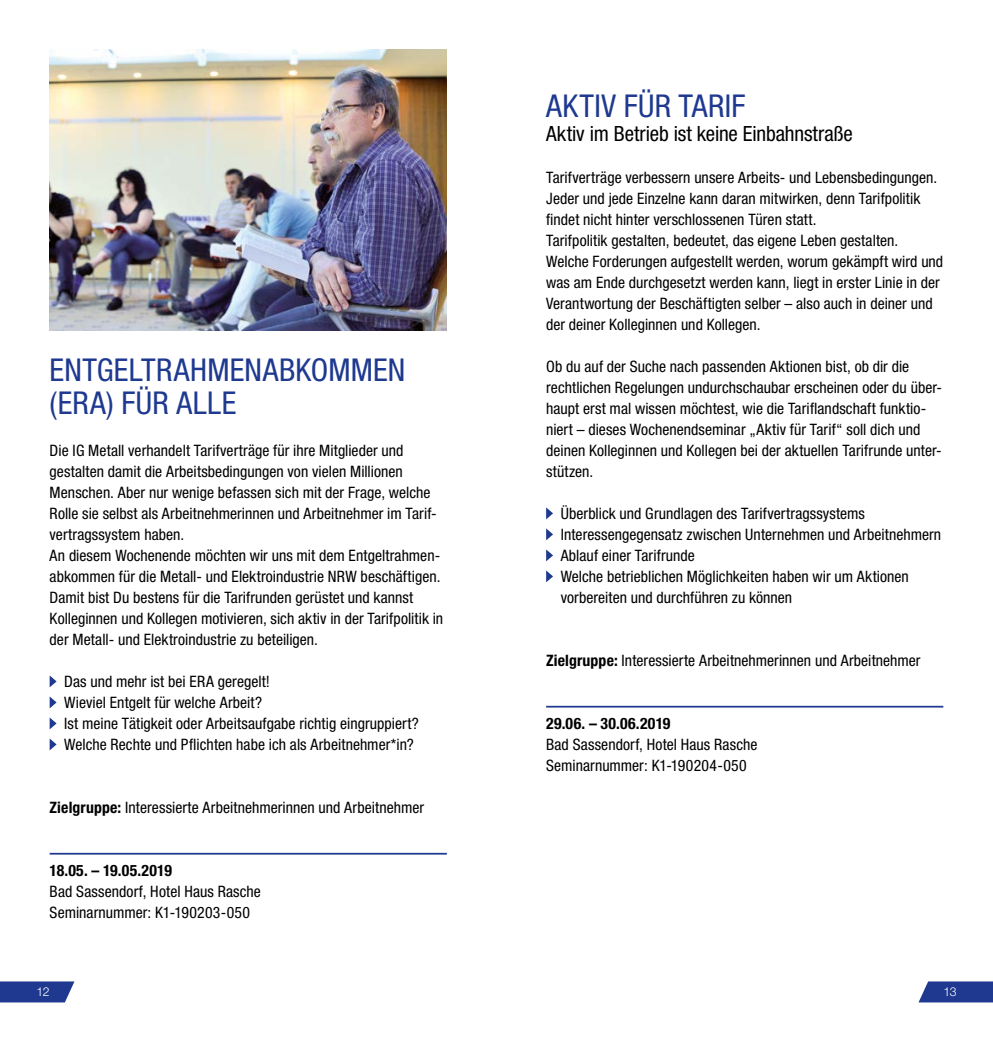
<style>
.page{position:relative;width:993px;height:1042px;background:#fff}
.page>*{position:absolute;margin:0;border:0;box-sizing:border-box;transform-origin:0 0}
.t1{font:condensed 31.5px/33.2px "Helvetica Neue LT Std";letter-spacing:.01em;color:#1e398f}
.t2{font:condensed 21px "Helvetica Neue LT Std";letter-spacing:-.005em;color:#000}
.t3{font:condensed 15.75px/21px "Helvetica Neue LT Std";letter-spacing:.005em;color:#000}
.t4{font:700 condensed 15.75px "Helvetica Neue LT Std";letter-spacing:.02em;color:#000}
.t5{font:300 12.25px "Helvetica Neue LT Std";color:#fff}
.s1{font-weight:700}
</style>
<div class="page">
<hr style="left:546px;top:706px;width:397px;height:1px;background:#1e398f">
<svg style="left:546px;top:507px;width:7px;height:12px"></svg>
<svg style="left:546px;top:528px;width:7px;height:12px"></svg>
<svg style="left:546px;top:549px;width:7px;height:12px"></svg>
<svg style="left:546px;top:570px;width:7px;height:12px"></svg>
<hr style="left:50px;top:853px;width:396px;height:1px;background:#1e398f">
<svg style="left:50px;top:676px;width:7px;height:11px"></svg>
<svg style="left:50px;top:697px;width:7px;height:11px"></svg>
<svg style="left:50px;top:718px;width:7px;height:11px"></svg>
<svg style="left:50px;top:739px;width:7px;height:11px"></svg>
<img style="left:50px;top:50px;width:396px;height:280px">
<svg style="left:918px;top:981px;width:74px;height:21px"></svg>
<svg style="left:0;top:981px;width:74px;height:21px"></svg>
<h1 class="t1" style="left:50px;top:353px;width:357px">ENTGELTRAHMENABKOMMEN (ERA) FÜR ALLE</h1>
<p class="t3" style="left:50px;top:440px;width:395px">Die IG Metall verhandelt Tarifverträge für ihre Mitglieder und gestalten damit die Arbeitsbedingungen von vielen Millionen Menschen. Aber nur wenige befassen sich mit der Frage, welche Rolle sie selbst als Arbeitnehmerinnen und Arbeitnehmer im Tarif&shy;vertragssystem haben.<br>An diesem Wochenende möchten wir uns mit dem Entgeltrahmen&shy;abkommen für die Metall- und Elektroindustrie NRW beschäftigen.<br>Damit bist Du bestens für die Tarifrunden gerüstet und kannst Kolleginnen und Kollegen motivieren, sich aktiv in der Tarifpolitik in der Metall- und Elektroindustrie zu beteiligen.</p>
<p class="t3" style="left:64px;top:671px;width:356px">Das und mehr ist bei ERA geregelt!<br>Wieviel Entgelt für welche Arbeit?<br>Ist meine Tätigkeit oder Arbeitsaufgabe richtig eingruppiert?<br>Welche Rechte und Pflichten habe ich als Arbeitnehmer*in?</p>
<p class="t3" style="left:50px;top:797px;width:376px"><span class="s1">Zielgruppe:</span> Interessierte Arbeitnehmerinnen und Arbeitnehmer</p>
<p class="t4" style="left:50px;top:861px;width:124px">18.05. – 19.05.2019</p>
<p class="t3" style="left:50px;top:881px;width:213px">Bad Sassendorf, Hotel Haus Rasche<br>Seminarnummer: K1-190203-050</p>
<h1 class="t1" style="left:546px;top:89px;width:201px">AKTIV FÜR TARIF</h1>
<h2 class="t2" style="left:546px;top:122px;width:308px">Aktiv im Betrieb ist keine Einbahnstraße</h2>
<p class="t3" style="left:546px;top:167px;width:398px">Tarifverträge verbessern unsere Arbeits- und Lebensbedingungen.<br>Jeder und jede Einzelne kann daran mitwirken, denn Tarifpolitik findet nicht hinter verschlossenen Türen statt.<br>Tarifpolitik gestalten, bedeutet, das eigene Leben gestalten.<br>Welche Forderungen aufgestellt werden, worum gekämpft wird und was am Ende durchgesetzt werden kann, liegt in erster Linie in der Verantwortung der Beschäftigten selber – also auch in deiner und der deiner Kolleginnen und Kollegen.</p>
<p class="t3" style="left:546px;top:356px;width:397px">Ob du auf der Suche nach passenden Aktionen bist, ob dir die rechtlichen Regelungen undurchschaubar erscheinen oder du über&shy;haupt erst mal wissen möchtest, wie die Tariflandschaft funktio&shy;niert – dieses Wochenendseminar „Aktiv für Tarif“ soll dich und deinen Kolleginnen und Kollegen bei der aktuellen Tarifrunde unter&shy;stützen.</p>
<p class="t3" style="left:560px;top:503px;width:382px">Überblick und Grundlagen des Tarifvertragssystems Interessengegensatz zwischen Unternehmen und Arbeitnehmern Ablauf einer Tarifrunde<br>Welche betrieblichen Möglichkeiten haben wir um Aktionen vorbereiten und durchführen zu können</p>
<p class="t3" style="left:546px;top:650px;width:376px"><span class="s1">Zielgruppe:</span> Interessierte Arbeitnehmerinnen und Arbeitnehmer</p>
<p class="t4" style="left:546px;top:714px;width:126px">29.06. – 30.06.2019</p>
<p class="t3" style="left:546px;top:734px;width:213px">Bad Sassendorf, Hotel Haus Rasche<br>Seminarnummer: K1-190204-050</p>
<p class="t5" style="left:37px;top:984px;width:15px">12</p>
<p class="t5" style="left:943px;top:984px;width:15px">13</p>
</div>
